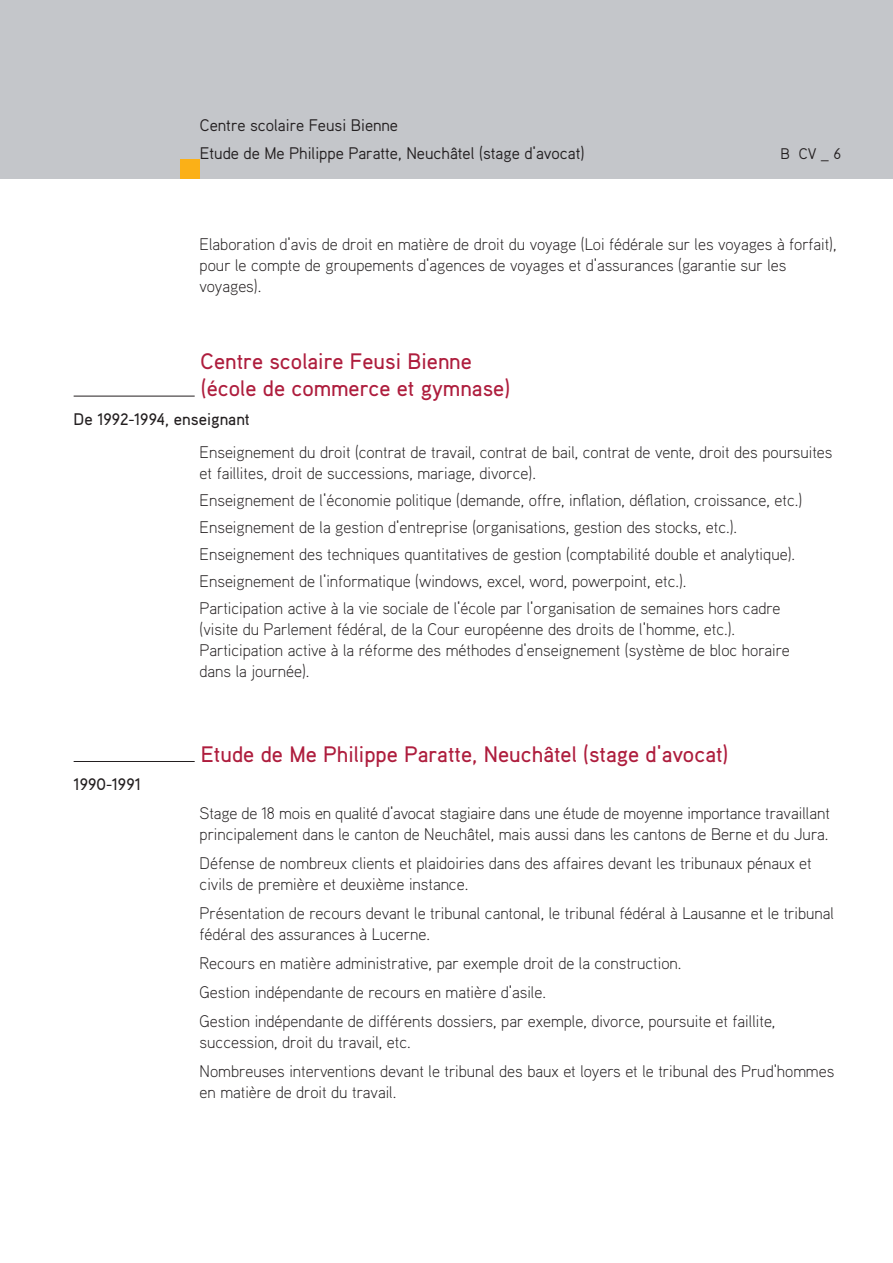
<style>
.page{position:relative;width:893px;height:1263px;background:#fff}
.page>*{position:absolute;margin:0;border:0;box-sizing:border-box;transform-origin:0 0}
.TITRE_1{font:500 22.35px/26.8px "Aaux";color:#ae1d3d}
.Texte_general{font:300 16.8px/21px "Aaux";color:#231f20}
.t1{font:16.8px "Aaux";color:#231f20}
.Texte_general-2{font:500 16.8px "Aaux";color:#231f20}
.t2{font:15.45px "Aaux";color:#231f20}
</style>
<div class="page">
<div style="left:0;top:0;width:893px;height:179px;background:#c4c6ca"></div>
<div style="left:180px;top:159px;width:20px;height:20px;background:#fbb017"></div>
<hr style="left:74px;top:396px;width:121px;height:1px;background:#231f20">
<hr style="left:74px;top:761px;width:121px;height:1px;background:#231f20">
<p class="t1" style="left:200px;top:114px;width:200px">Centre scolaire Feusi Bienne</p>
<p class="t1" style="left:200px;top:142px;width:386px">Etude de Me Philippe Paratte, Neuchâtel (stage d’avocat)</p>
<p class="t2" style="left:780px;top:144px;width:62px">B CV _ 6</p>
<p class="Texte_general" style="left:200px;top:233px;width:638px">Elaboration d’avis de droit en matière de droit du voyage (Loi fédérale sur les voyages à forfait), pour le compte de groupements d’agences de voyages et d’assurances (garantie sur les voyages).</p>
<p class="TITRE_1" style="left:201px;top:347px;width:311px">Centre scolaire Feusi Bienne (école de commerce et gymnase)</p>
<p class="Texte_general-2" style="left:74px;top:409px;width:178px">De 1992-1994, enseignant</p>
<p class="Texte_general" style="left:200px;top:441px;width:634px">Enseignement du droit (contrat de travail, contrat de bail, contrat de vente, droit des poursuites et faillites, droit de successions, mariage, divorce).</p>
<p class="Texte_general" style="left:200px;top:489px;width:604px">Enseignement de l’économie politique (demande, offre, inflation, déflation, croissance, etc.)</p>
<p class="Texte_general" style="left:200px;top:516px;width:539px">Enseignement de la gestion d’entreprise (organisations, gestion des stocks, etc.).</p>
<p class="Texte_general" style="left:200px;top:543px;width:597px">Enseignement des techniques quantitatives de gestion (comptabilité double et analytique).</p>
<p class="Texte_general" style="left:200px;top:570px;width:488px">Enseignement de l’informatique (windows, excel, word, powerpoint, etc.).</p>
<p class="Texte_general" style="left:200px;top:597px;width:592px">Participation active à la vie sociale de l’école par l’organisation de semaines hors cadre (visite du Parlement fédéral, de la Cour européenne des droits de l’homme, etc.).<br>Participation active à la réforme des méthodes d’enseignement (système de bloc horaire dans la journée).</p>
<p class="Texte_general-2" style="left:74px;top:774px;width:69px">1990-1991</p>
<p class="TITRE_1" style="left:201px;top:740px;width:529px">Etude de Me Philippe Paratte, Neuchâtel (stage d’avocat)</p>
<p class="Texte_general" style="left:200px;top:802px;width:632px">Stage de 18 mois en qualité d’avocat stagiaire dans une étude de moyenne importance travaillant principalement dans le canton de Neuchâtel, mais aussi dans les cantons de Berne et du Jura.</p>
<p class="Texte_general" style="left:200px;top:852px;width:614px">Défense de nombreux clients et plaidoiries dans des affaires devant les tribunaux pénaux et civils de première et deuxième instance.</p>
<p class="Texte_general" style="left:200px;top:902px;width:636px">Présentation de recours devant le tribunal cantonal, le tribunal fédéral à Lausanne et le tribunal fédéral des assurances à Lucerne.</p>
<p class="Texte_general" style="left:200px;top:952px;width:483px">Recours en matière administrative, par exemple droit de la construction.</p>
<p class="Texte_general" style="left:200px;top:981px;width:348px">Gestion indépendante de recours en matière d’asile.</p>
<p class="Texte_general" style="left:200px;top:1010px;width:577px">Gestion indépendante de différents dossiers, par exemple, divorce, poursuite et faillite, succession, droit du travail, etc.</p>
<p class="Texte_general" style="left:200px;top:1060px;width:636px">Nombreuses interventions devant le tribunal des baux et loyers et le tribunal des Prud’hommes en matière de droit du travail.</p>
</div>
